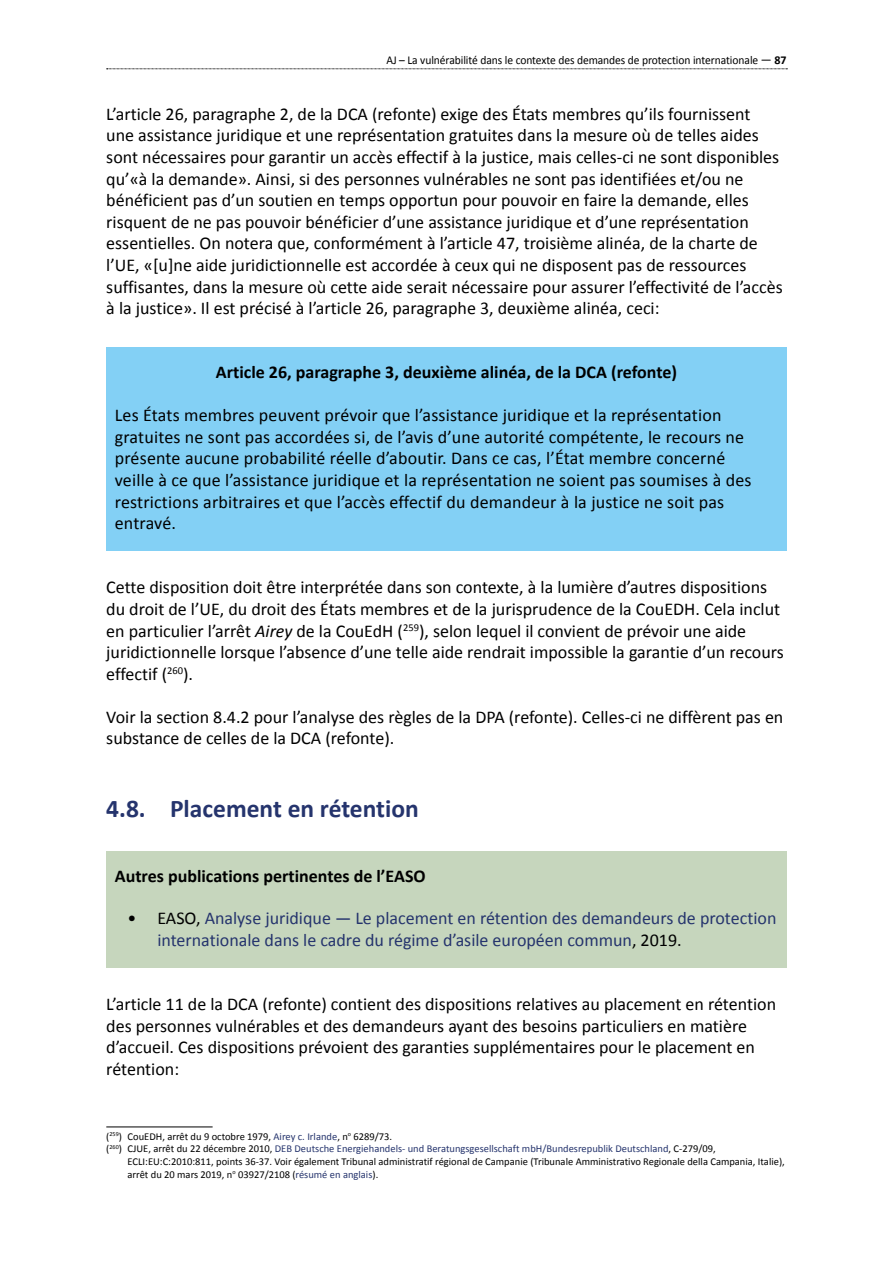
<style>
.page{position:relative;width:893px;height:1263px;background:#fff}
.page>*{position:absolute;margin:0;border:0;box-sizing:border-box;transform-origin:0 0}
.title_2_nn{font:700 25.5px "Calibri";color:#25346d}
.body{font:18px/21.6px "Calibri";color:#000}
.body_box_orange_last{font:18px/21.6px "Calibri";letter-spacing:.01em;color:#000}
.t1{font:18px/21.6px "Calibri";color:#25346d}
.title_box_orange{font:700 18px "Calibri";color:#000}
.t2{font:12px "Calibri";letter-spacing:-.005em;color:#000;scale:.96 1}
.footnotes{font:10.5px/12.8px "Calibri";color:#000}
.s1{font-weight:700}
.s2{font-style:italic}
.s3{color:#000}
.s4{color:#25346d}
</style>
<div class="page">
<svg style="left:107px;top:69px;width:680px;height:1px"></svg>
<div style="left:106px;top:348px;width:681px;height:52px;background:#83d0f5"></div>
<div style="left:106px;top:391px;width:681px;height:160px;background:#83d0f5"></div>
<div style="left:106px;top:851px;width:681px;height:52px;background:#c6d6bd"></div>
<div style="left:106px;top:894px;width:681px;height:73px;background:#c6d6bd"></div>
<hr style="left:106px;top:1126px;width:107px;height:1px;background:#000">
<p class="t2" style="left:386px;top:53px;width:419px">AJ – La vulnérabilité dans le contexte des demandes de protection internationale — <span class="s1">87</span></p>
<p class="body" style="left:106px;top:103px;width:678px">L’article 26, paragraphe 2, de la DCA (refonte) exige des États membres qu’ils fournissent une assistance juridique et une représentation gratuites dans la mesure où de telles aides sont nécessaires pour garantir un accès effectif à la justice, mais celles-ci ne sont disponibles qu’«à la demande». Ainsi, si des personnes vulnérables ne sont pas identifiées et/ou ne bénéficient pas d’un soutien en temps opportun pour pouvoir en faire la demande, elles risquent de ne pas pouvoir bénéficier d’une assistance juridique et d’une représentation essentielles. On notera que, conformément à l’article 47, troisième alinéa, de la charte de l’UE, «[u]ne aide juridictionnelle est accordée à ceux qui ne disposent pas de ressources suffisantes, dans la mesure où cette aide serait nécessaire pour assurer l’effectivité de l’accès à la justice». Il est précisé à l’article 26, paragraphe 3, deuxième alinéa, ceci:</p>
<p class="title_box_orange" style="left:216px;top:361px;width:463px">Article 26, paragraphe 3, deuxième alinéa, de la DCA (refonte)</p>
<p class="body_box_orange_last" style="left:115px;top:404px;width:638px">Les États membres peuvent prévoir que l’assistance juridique et la représentation gratuites ne sont pas accordées si, de l’avis d’une autorité compétente, le recours ne présente aucune probabilité réelle d’aboutir. Dans ce cas, l’État membre concerné veille à ce que l’assistance juridique et la représentation ne soient pas soumises à des restrictions arbitraires et que l’accès effectif du demandeur à la justice ne soit pas entravé.</p>
<p class="body" style="left:106px;top:577px;width:679px">Cette disposition doit être interprétée dans son contexte, à la lumière d’autres dispositions du droit de l’UE, du droit des États membres et de la jurisprudence de la CouEDH. Cela inclut en particulier l’arrêt <span class="s2">Airey</span> de la CouEdH (<sup>259</sup>), selon lequel il convient de prévoir une aide juridictionnelle lorsque l’absence d’une telle aide rendrait impossible la garantie d’un recours effectif (<sup>260</sup>).</p>
<p class="body" style="left:106px;top:706px;width:679px">Voir la section 8.4.2 pour l’analyse des règles de la DPA (refonte). Celles-ci ne diffèrent pas en substance de celles de la DCA (refonte).</p>
<h2 class="title_2_nn" style="left:106px;top:793px;width:314px">4.8. Placement en rétention</h2>
<p class="title_box_orange" style="left:115px;top:864px;width:312px">Autres publications pertinentes de l’EASO</p>
<p class="t1" style="left:157px;top:908px;width:621px;text-indent:-30px"><span class="s3">• EASO,</span> Analyse juridique — Le placement en rétention des demandeurs de protection internationale dans le cadre du régime d’asile européen commun<span class="s3">, 2019.</span></p>
<p class="body" style="left:106px;top:993px;width:671px">L’article 11 de la DCA (refonte) contient des dispositions relatives au placement en rétention des personnes vulnérables et des demandeurs ayant des besoins particuliers en matière d’accueil. Ces dispositions prévoient des garanties supplémentaires pour le placement en rétention:</p>
<p class="footnotes" style="left:106px;top:1130px;width:287px">(<sup>259</sup>) CouEDH, arrêt du 9 octobre 1979, <span class="s4">Airey c. Irlande</span>, n<sup>o</sup> 6289/73.</p>
<p class="footnotes" style="left:128px;top:1142px;width:659px;text-indent:-21px">(<sup>260</sup>) CJUE, arrêt du 22 décembre 2010, <span class="s4">DEB Deutsche Energiehandels- und Beratungsgesellschaft mbH/Bundesrepublik Deutschland</span>, C-279/09,<br>ECLI:EU:C:2010:811, points 36-37. Voir également Tribunal administratif régional de Campanie (Tribunale Amministrativo Regionale della Campania, Italie), arrêt du 20 mars 2019, n<sup>o</sup> 03927/2108 (<span class="s4">résumé en anglais</span>).</p>
</div>
